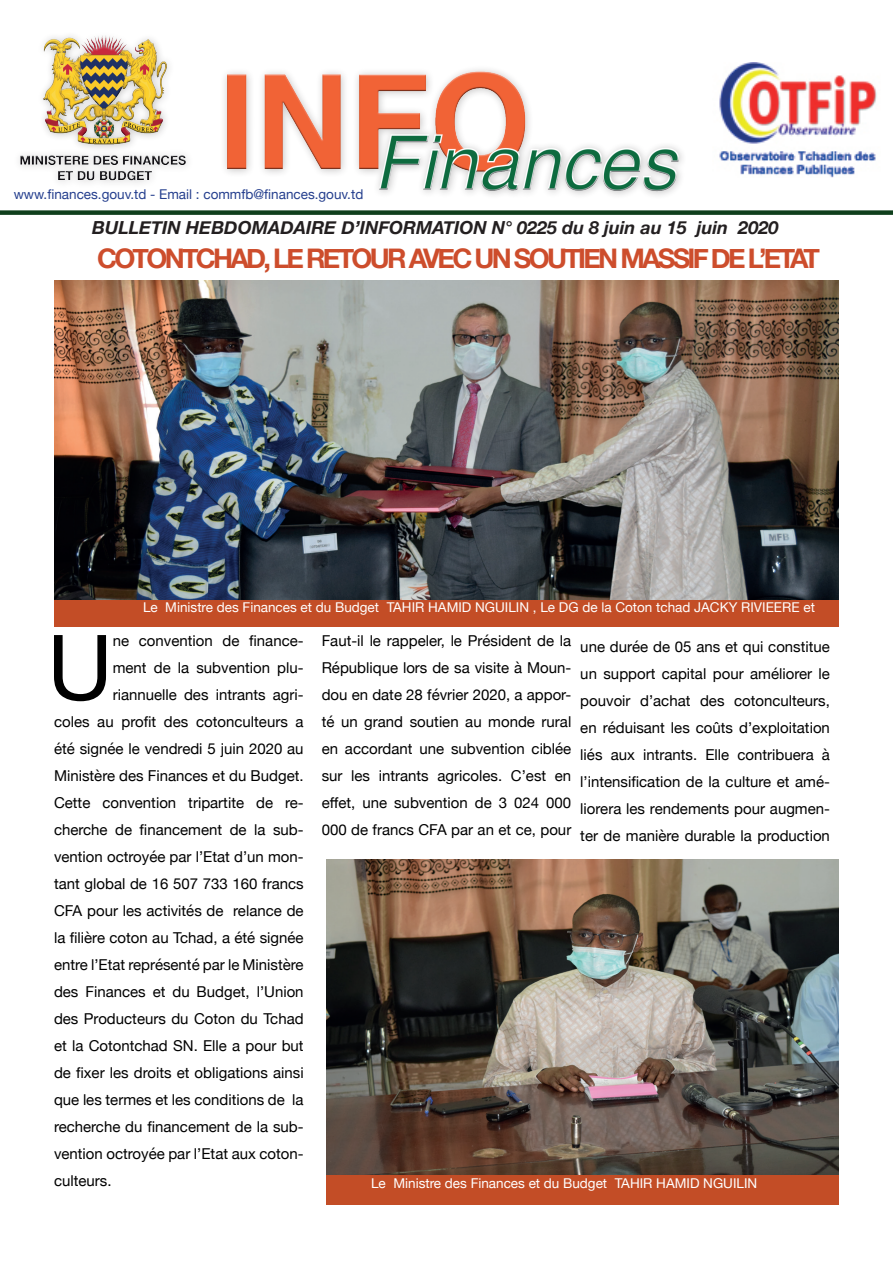
<style>
.page{position:relative;width:893px;height:1263px;background:#fff}
.page>*{position:absolute;margin:0;border:0;box-sizing:border-box;transform-origin:0 0}
.t1{font:90.6px "Helvetica Neue";color:#000}
.t2{font:700 27px "Helvetica Neue";letter-spacing:-.1em;color:#cd4d2c}
.t3{font:italic 700 18px "Helvetica Neue";color:#231f20}
.t4{font:15px/27px "Helvetica Neue";color:#000;text-align:justify}
.t5{font:13.5px "Helvetica Neue";color:#fff}
.t6{font:13.5px "Helvetica Neue";color:#253f8e}
</style>
<div class="page">
<img style="left:19px;top:36px;width:664px;height:160px">
<img style="left:719px;top:63px;width:158px;height:115px">
<div style="left:0;top:210px;width:893px;height:5px;background:#0f3f1c"></div>
<div style="left:54px;top:597px;width:785px;height:30px;background:#c34d26"></div>
<img style="left:54px;top:280px;width:785px;height:319px">
<div style="left:326px;top:1175px;width:513px;height:29px;background:#c34d26"></div>
<img style="left:326px;top:859px;width:513px;height:316px">
<p class="t6" style="left:14px;top:184px;width:351px">www.finances.gouv.td - Email : commfb@finances.gouv.td</p>
<p class="t3" style="left:92px;top:214px;width:687px">BULLETIN HEBDOMADAIRE D’INFORMATION N° 0225 du 8 juin au 15 juin 2020</p>
<h2 class="t2" style="left:97px;top:237px;width:724px">COTONTCHAD, LE RETOUR AVEC UN SOUTIEN MASSIF DE L’ETAT</h2>
<p class="t5" style="left:143px;top:597px;width:673px">Le Ministre des Finances et du Budget TAHIR HAMID NGUILIN , Le DG de la Coton tchad JACKY RIVIEERE et</p>
<p class="t4" style="left:322px;top:628px;width:251px">Faut-il le rappeler, le Président de la République lors de sa visite à Moun&shy;dou en date 28 février 2020, a appor&shy;té un grand soutien au monde rural en accordant une subvention ciblée sur les intrants agricoles. C’est en effet, une subvention de 3 024 000<br>000 de francs CFA par an et ce, pour</p>
<h1 class="t1" style="left:47px;top:602px;width:67px">U</h1>
<p class="t4" style="left:113px;top:628px;width:192px">ne convention de finance-</p>
<p class="t4" style="left:580px;top:634px;width:251px">une durée de 05 ans et qui constitue un support capital pour améliorer le pouvoir d’achat des cotonculteurs, en réduisant les coûts d’exploitation liés aux intrants. Elle contribuera à l’intensification de la culture et amé&shy;liorera les rendements pour augmen&shy;ter de manière durable la production</p>
<p class="t4" style="left:113px;top:655px;width:192px">ment de la subvention plu-</p>
<p class="t4" style="left:113px;top:682px;width:192px">riannuelle des intrants agri-</p>
<p class="t4" style="left:54px;top:709px;width:251px">coles au profit des cotonculteurs a</p>
<p class="t4" style="left:54px;top:736px;width:251px">été signée le vendredi 5 juin 2020 au</p>
<p class="t4" style="left:54px;top:763px;width:251px">Ministère des Finances et du Budget.</p>
<p class="t4" style="left:54px;top:790px;width:251px">Cette convention tripartite de re-</p>
<p class="t4" style="left:54px;top:817px;width:251px">cherche de financement de la sub-</p>
<p class="t4" style="left:54px;top:844px;width:251px">vention octroyée par l’Etat d’un mon-</p>
<p class="t4" style="left:54px;top:871px;width:251px">tant global de 16 507 733 160 francs</p>
<p class="t4" style="left:54px;top:898px;width:251px">CFA pour les activités de relance de</p>
<p class="t4" style="left:54px;top:925px;width:251px">la filière coton au Tchad, a été signée</p>
<p class="t4" style="left:54px;top:952px;width:251px">entre l’Etat représenté par le Ministère</p>
<p class="t4" style="left:54px;top:979px;width:251px">des Finances et du Budget, l’Union</p>
<p class="t4" style="left:54px;top:1006px;width:251px">des Producteurs du Coton du Tchad</p>
<p class="t4" style="left:54px;top:1033px;width:251px">et la Cotontchad SN. Elle a pour but</p>
<p class="t4" style="left:54px;top:1060px;width:251px">de fixer les droits et obligations ainsi</p>
<p class="t4" style="left:54px;top:1087px;width:251px">que les termes et les conditions de la</p>
<p class="t4" style="left:54px;top:1114px;width:251px">recherche du financement de la sub-</p>
<p class="t4" style="left:54px;top:1141px;width:251px">vention octroyée par l’Etat aux coton-</p>
<p class="t4" style="left:54px;top:1168px;width:59px">culteurs.</p>
<p class="t5" style="left:371px;top:1173px;width:388px">Le Ministre des Finances et du Budget TAHIR HAMID NGUILIN</p>
</div>
